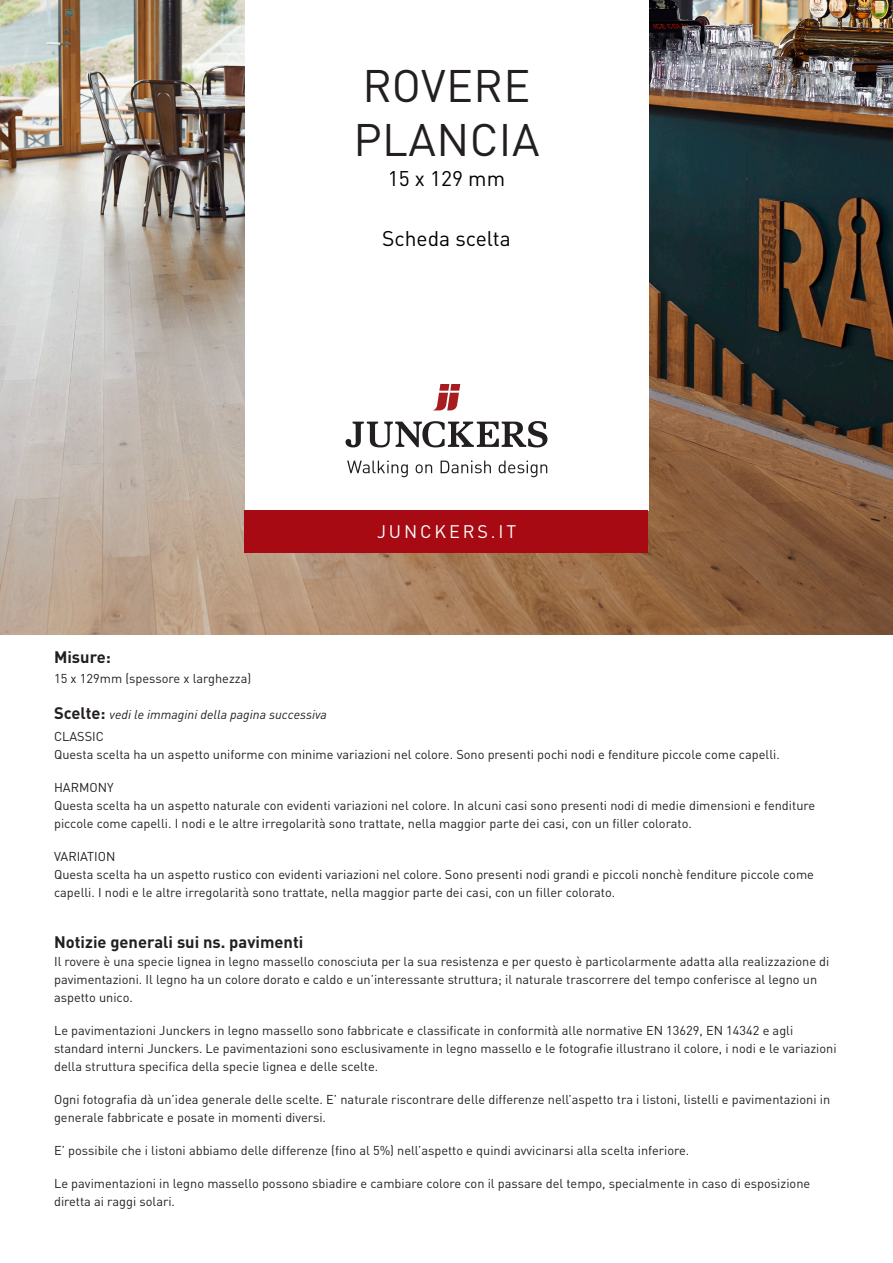
<style>
.page{position:relative;width:893px;height:1263px;background:#fff}
.page>*{position:absolute;margin:0;border:0;box-sizing:border-box;transform-origin:0 0}
.t1{font:45px/54px "DIN Pro";letter-spacing:.01em;color:#231f20}
.Subtitle{font:21px "DIN Pro";color:#000}
.Webadress{font:18px "DIN Pro";letter-spacing:.16em;color:#fff}
.t2{font:700 16.5px "DIN Pro";color:#231f20}
.t3{font:12.75px/18px "DIN Pro";color:#231f20}
.t4{font:italic 12.75px/22.5px "DIN Pro";color:#231f20}
.s1{font-weight:700;font-style:normal;font-size:16.5px}
.s2{font-style:normal}
</style>
<div class="page">
<img style="left:0;top:0;width:893px;height:635px">
<div style="left:244px;top:0;width:404px;height:510px;background:#fff"></div>
<div style="left:244px;top:510px;width:404px;height:43px;background:#a70a12"></div>
<svg style="left:434px;top:384px;width:26px;height:26px"></svg>
<svg style="left:345px;top:421px;width:202px;height:26px"></svg>
<svg style="left:347px;top:461px;width:200px;height:16px"></svg>
<p class="t1" style="left:353px;top:56px;width:188px">ROVERE<br>PLANCIA</p>
<p class="Subtitle" style="left:388px;top:163px;width:119px">15 x 129 mm</p>
<p class="Subtitle" style="left:382px;top:223px;width:130px">Scheda scelta</p>
<p class="Webadress" style="left:377px;top:518px;width:141px">JUNCKERS.IT</p>
<p class="t2" style="left:54px;top:644px;width:58px">Misure:</p>
<p class="t3" style="left:54px;top:668px;width:199px">15 x 129mm (spessore x larghezza)</p>
<p class="t4" style="left:54px;top:702px;width:274px"><span class="s1">Scelte:</span> vedi le immagini della pagina successiva<br><span class="s2">CLASSIC</span></p>
<p class="t3" style="left:54px;top:745px;width:727px">Questa scelta ha un aspetto uniforme con minime variazioni nel colore. Sono presenti pochi nodi e fenditure piccole come capelli.</p>
<p class="t3" style="left:54px;top:778px;width:763px">HARMONY<br>Questa scelta ha un aspetto naturale con evidenti variazioni nel colore. In alcuni casi sono presenti nodi di medie dimensioni e fenditure piccole come capelli. I nodi e le altre irregolarità sono trattate, nella maggior parte dei casi, con un filler colorato.</p>
<p class="t3" style="left:54px;top:847px;width:761px">VARIATION<br>Questa scelta ha un aspetto rustico con evidenti variazioni nel colore. Sono presenti nodi grandi e piccoli nonchè fenditure piccole come capelli. I nodi e le altre irregolarità sono trattate, nella maggior parte dei casi, con un filler colorato.</p>
<p class="t2" style="left:54px;top:929px;width:251px">Notizie generali sui ns. pavimenti</p>
<p class="t3" style="left:54px;top:952px;width:777px">Il rovere è una specie lignea in legno massello conosciuta per la sua resistenza e per questo è particolarmente adatta alla realizzazione di pavimentazioni. Il legno ha un colore dorato e caldo e un’interessante struttura; il naturale trascorrere del tempo conferisce al legno un aspetto unico.</p>
<p class="t3" style="left:54px;top:1021px;width:784px">Le pavimentazioni Junckers in legno massello sono fabbricate e classificate in conformità alle normative EN 13629, EN 14342 e agli standard interni Junckers. Le pavimentazioni sono esclusivamente in legno massello e le fotografie illustrano il colore, i nodi e le variazioni della struttura specifica della specie lignea e delle scelte.</p>
<p class="t3" style="left:54px;top:1090px;width:778px">Ogni fotografia dà un’idea generale delle scelte. E’ naturale riscontrare delle differenze nell’aspetto tra i listoni, listelli e pavimentazioni in generale fabbricate e posate in momenti diversi.</p>
<p class="t3" style="left:54px;top:1141px;width:637px">E’ possibile che i listoni abbiamo delle differenze (fino al 5%) nell’aspetto e quindi avvicinarsi alla scelta inferiore.</p>
<p class="t3" style="left:54px;top:1174px;width:758px">Le pavimentazioni in legno massello possono sbiadire e cambiare colore con il passare del tempo, specialmente in caso di esposizione diretta ai raggi solari.</p>
</div>
